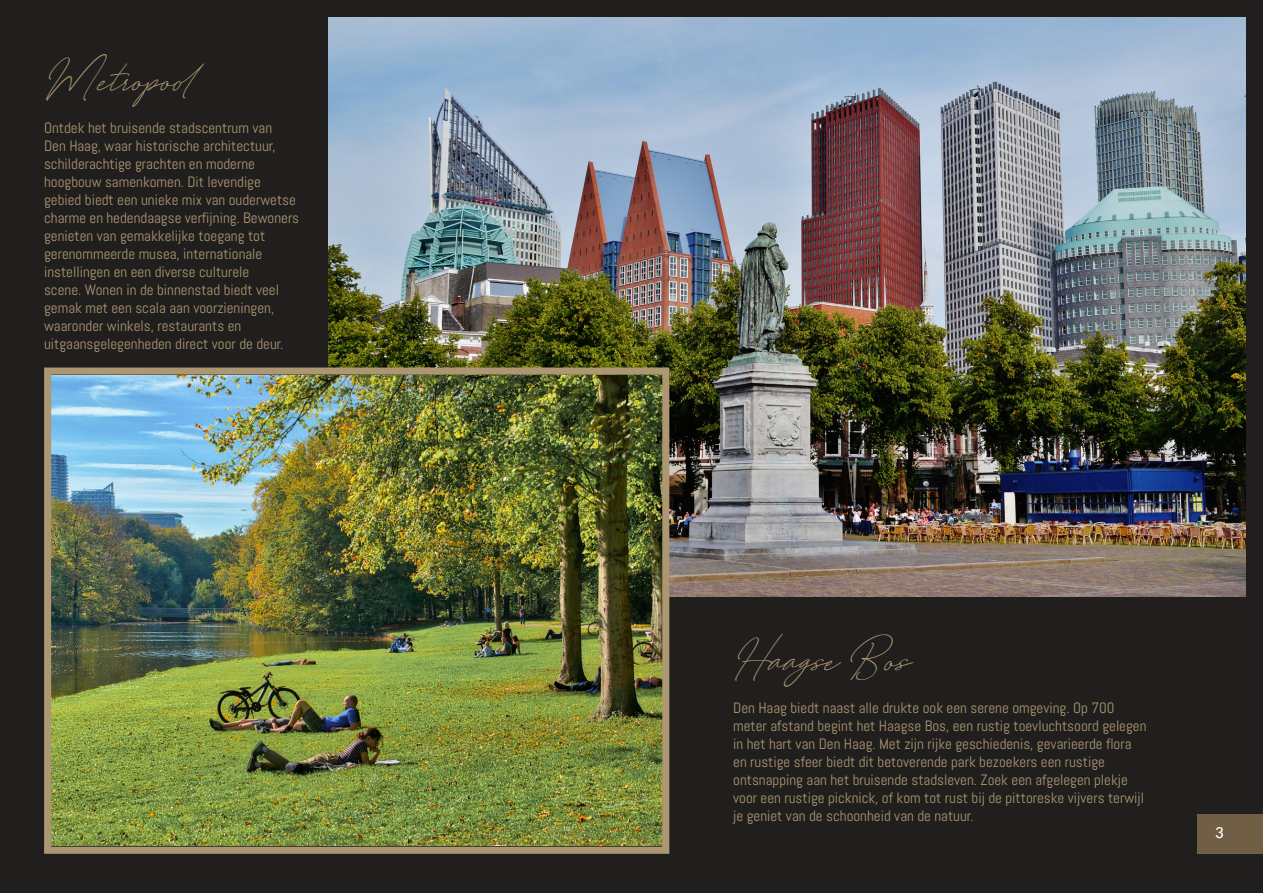
<style>
.page{position:relative;width:1263px;height:893px;background:#201f1e}
.page>*{position:absolute;margin:0;border:0;box-sizing:border-box;transform-origin:0 0}
.t1{font:39px "August Script Boldfree";color:#ad9772}
.t2{font:15px "Abel";color:#ad9772}
.t3{font:500 15px "Quasimoda W03";color:#fff}
</style>
<div class="page">
<img style="left:328px;top:17px;width:918px;height:580px">
<img style="left:52px;top:376px;width:609px;height:470px">
<div style="left:44px;top:368px;width:625px;height:486px;border:7px solid #ad9772"></div>
<div style="left:1197px;top:814px;width:66px;height:40px;background:#715f45"></div>
<p class="t1" style="left:44px;top:58px;width:163px">Metropool</p>
<p class="t2" style="left:44px;top:119px;width:230px">Ontdek het bruisende stadscentrum van</p>
<p class="t2" style="left:44px;top:137px;width:233px">Den Haag, waar historische architectuur,</p>
<p class="t2" style="left:44px;top:155px;width:212px">schilderachtige grachten en moderne</p>
<p class="t2" style="left:44px;top:173px;width:218px">hoogbouw samenkomen. Dit levendige</p>
<p class="t2" style="left:44px;top:191px;width:253px">gebied biedt een unieke mix van ouderwetse</p>
<p class="t2" style="left:44px;top:209px;width:257px">charme en hedendaagse verfijning. Bewoners</p>
<p class="t2" style="left:44px;top:227px;width:223px">genieten van gemakkelijke toegang tot</p>
<p class="t2" style="left:44px;top:245px;width:220px">gerenommeerde musea, internationale</p>
<p class="t2" style="left:44px;top:263px;width:207px">instellingen en een diverse culturele</p>
<p class="t2" style="left:44px;top:281px;width:236px">scene. Wonen in de binnenstad biedt veel</p>
<p class="t2" style="left:44px;top:299px;width:232px">gemak met een scala aan voorzieningen,</p>
<p class="t2" style="left:44px;top:317px;width:199px">waaronder winkels, restaurants en</p>
<p class="t2" style="left:44px;top:335px;width:241px">uitgaansgelegenheden direct voor de deur.</p>
<p class="t1" style="left:733px;top:637px;width:179px">Haagse Bos</p>
<p class="t2" style="left:733px;top:699px;width:383px">Den Haag biedt naast alle drukte ook een serene omgeving. Op 700</p>
<p class="t2" style="left:733px;top:717px;width:415px">meter afstand begint het Haagse Bos, een rustig toevluchtsoord gelegen</p>
<p class="t2" style="left:733px;top:735px;width:400px">in het hart van Den Haag. Met zijn rijke geschiedenis, gevarieerde flora</p>
<p class="t2" style="left:733px;top:753px;width:373px">en rustige sfeer biedt dit betoverende park bezoekers een rustige</p>
<p class="t2" style="left:733px;top:771px;width:396px">ontsnapping aan het bruisende stadsleven. Zoek een afgelegen plekje</p>
<p class="t2" style="left:733px;top:789px;width:412px">voor een rustige picknick, of kom tot rust bij de pittoreske vijvers terwijl</p>
<p class="t2" style="left:733px;top:807px;width:242px">je geniet van de schoonheid van de natuur.</p>
<p class="t3" style="left:1215px;top:821px;width:10px">3</p>
</div>
